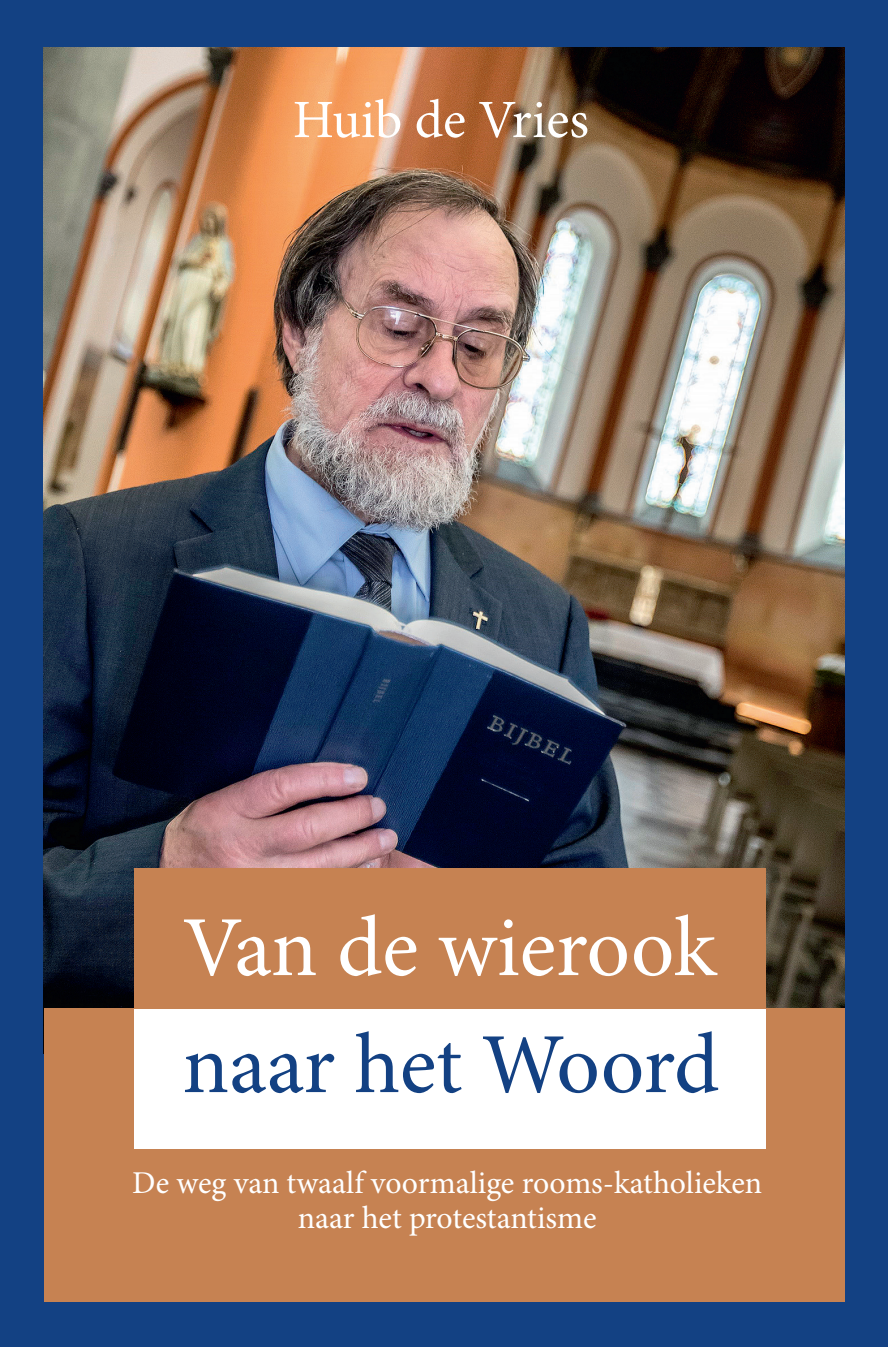
<style>
.page{position:relative;width:888px;height:1347px;background:#134183}
.page>*{position:absolute;margin:0;border:0;box-sizing:border-box;transform-origin:0 0}
.t1{font:85.5px "Minion Pro";color:#fff}
.t2{font:85.5px "Minion Pro";letter-spacing:-.005em;color:#134183}
.t3{font:54px "Minion Pro";color:#fff}
.t4{font:31.72px/35.6px "Minion Pro";letter-spacing:-.005em;color:#fff;text-align:center}
</style>
<div class="page">
<img style="left:44px;top:47px;width:800px;height:961px">
<div style="left:44px;top:1008px;width:800px;height:294px;background:#c68252"></div>
<div style="left:134px;top:1008px;width:632px;height:141px;background:#fff"></div>
<div style="left:134px;top:868px;width:632px;height:140px;background:#c68252"></div>
<h2 class="t3" style="left:293px;top:88px;width:298px">Huib de Vries</h2>
<h1 class="t1" style="left:182px;top:896px;width:535px">Van de wierook</h1>
<h1 class="t2" style="left:182px;top:1013px;width:538px">naar het Woord</h1>
<p class="t4" style="left:132px;top:1166px;width:631px">De weg van twaalf voormalige rooms-katholieken naar het protestantisme</p>
</div>
